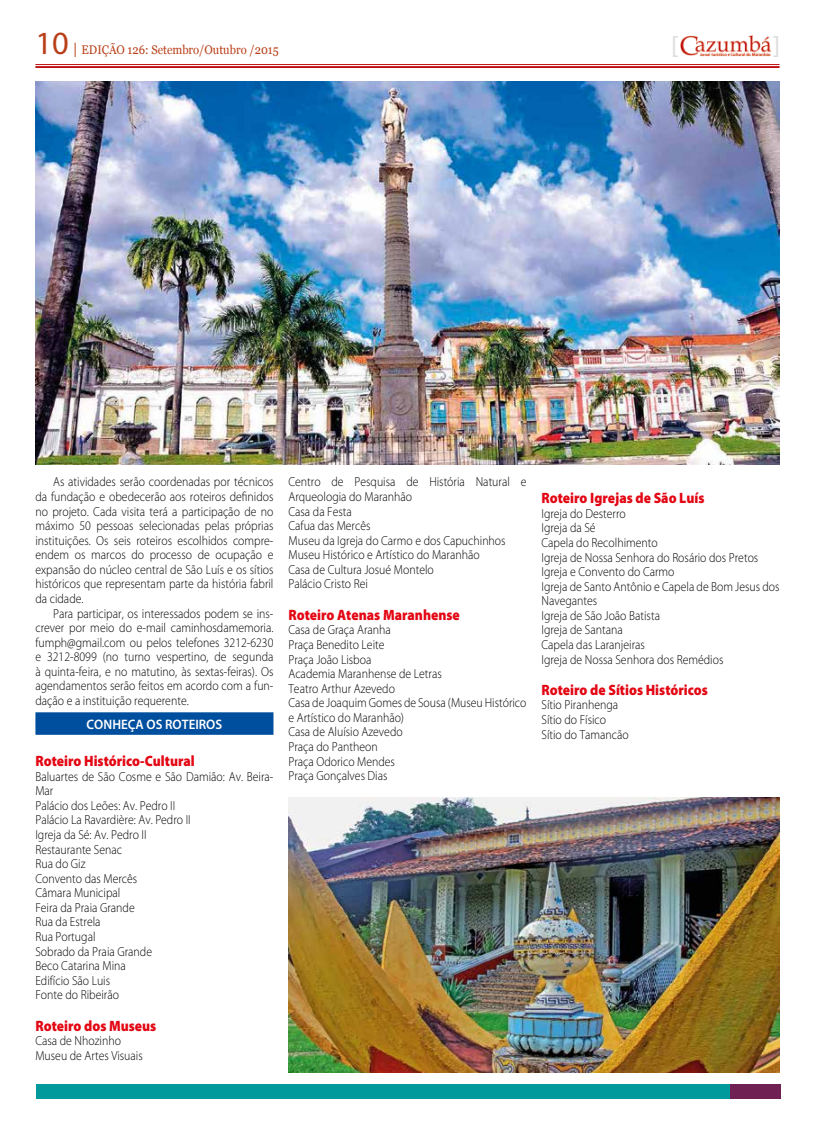
<style>
.page{position:relative;width:815px;height:1134px;background:#fff}
.page>*{position:absolute;margin:0;border:0;box-sizing:border-box;transform-origin:0 0}
.t1{font:900 15px "Myriad Pro";color:#e30613;scale:.9 1}
.t2{font:600 13.75px "Myriad Pro";color:#fff;scale:.95 1}
.t3{font:300 13.12px/14.6px "Myriad Pro";color:#000;scale:.9 1}
.t4{font:12.5px "Georgia";color:#b93f18;scale:.9 1}
.s1{font-family:"Myriad";font-size:32.5px}
.s2{font-size:15px}
</style>
<div class="page">
<img style="left:673px;top:35px;width:105px;height:22px">
<img style="left:35px;top:81px;width:745px;height:383px">
<hr style="left:35px;top:64px;width:745px;height:1px;background:#c00d0e">
<hr style="left:35px;top:66px;width:745px;height:2px;background:#c00d0e">
<div style="left:35px;top:712px;width:238px;height:23px;background:#004f9f"></div>
<div style="left:729px;top:1084px;width:51px;height:14px;background:#702052"></div>
<div style="left:36px;top:1084px;width:693px;height:14px;background:#009a9c"></div>
<img style="left:288px;top:797px;width:492px;height:276px">
<p class="t4" style="left:35px;top:42px;width:272px"><span class="s1">10</span> <span class="s2">|</span> EDIÇÃO 126: Setembro/Outubro /2015</p>
<p class="t3" style="left:35px;top:475px;width:266px;text-align:justify;text-indent:18px">As atividades serão coordenadas por técnicos da fundação e obedecerão aos roteiros definidos no projeto. Cada visita terá a participação de no máximo 50 pessoas selecionadas pelas próprias instituições. Os seis roteiros escolhidos compre&shy;endem os marcos do processo de ocupação e expansão do núcleo central de São Luís e os sítios históricos que representam parte da história fabril da cidade.</p>
<p class="t3" style="left:35px;top:606px;width:266px;text-align:justify;text-indent:18px">Para participar, os interessados podem se ins&shy;crever por meio do e-mail caminhosdamemoria. fumph@gmail.com ou pelos telefones 3212-6230 e 3212-8099 (no turno vespertino, de segunda à quinta-feira, e no matutino, às sextas-feiras). Os agendamentos serão feitos em acordo com a fun&shy;dação e a instituição requerente.</p>
<p class="t2" style="left:87px;top:715px;width:144px">CONHEÇA OS ROTEIROS</p>
<p class="t1" style="left:35px;top:751px;width:179px">Roteiro Histórico-Cultural</p>
<p class="t3" style="left:35px;top:769px;width:266px">Baluartes de São Cosme e São Damião: Av. Beira-<br>Mar<br>Palácio dos Leões: Av. Pedro II<br>Palácio La Ravardière: Av. Pedro II<br>Igreja da Sé: Av. Pedro II<br>Restaurante Senac<br>Rua do Giz<br>Convento das Mercês<br>Câmara Municipal<br>Feira da Praia Grande<br>Rua da Estrela<br>Rua Portugal<br>Sobrado da Praia Grande<br>Beco Catarina Mina<br>Edifício São Luis<br>Fonte do Ribeirão</p>
<p class="t1" style="left:35px;top:1015px;width:136px">Roteiro dos Museus</p>
<p class="t3" style="left:35px;top:1033px;width:121px">Casa de Nhozinho<br>Museu de Artes Visuais</p>
<p class="t3" style="left:288px;top:475px;width:266px">Centro de Pesquisa de História Natural e<br>Arqueologia do Maranhão<br>Casa da Festa<br>Cafua das Mercês<br>Museu da Igreja do Carmo e dos Capuchinhos<br>Museu Histórico e Artístico do Maranhão<br>Casa de Cultura Josué Montelo<br>Palácio Cristo Rei</p>
<p class="t1" style="left:288px;top:605px;width:192px">Roteiro Atenas Maranhense</p>
<p class="t3" style="left:288px;top:622px;width:266px">Casa de Graça Aranha<br>Praça Benedito Leite<br>Praça João Lisboa<br>Academia Maranhense de Letras<br>Teatro Arthur Azevedo<br>Casa de Joaquim Gomes de Sousa (Museu Histórico e Artístico do Maranhão)<br>Casa de Aluísio Azevedo<br>Praça do Pantheon<br>Praça Odorico Mendes<br>Praça Gonçalves Dias</p>
<p class="t1" style="left:541px;top:488px;width:183px">Roteiro Igrejas de São Luís</p>
<p class="t3" style="left:541px;top:506px;width:266px">Igreja do Desterro<br>Igreja da Sé<br>Capela do Recolhimento<br>Igreja de Nossa Senhora do Rosário dos Pretos<br>Igreja e Convento do Carmo<br>Igreja de Santo Antônio e Capela de Bom Jesus dos<br>Navegantes<br>Igreja de São João Batista<br>Igreja de Santana<br>Capela das Laranjeiras<br>Igreja de Nossa Senhora dos Remédios</p>
<p class="t1" style="left:541px;top:680px;width:186px">Roteiro de Sítios Históricos</p>
<p class="t3" style="left:541px;top:698px;width:99px">Sítio Piranhenga<br>Sítio do Físico<br>Sítio do Tamancão</p>
</div>
